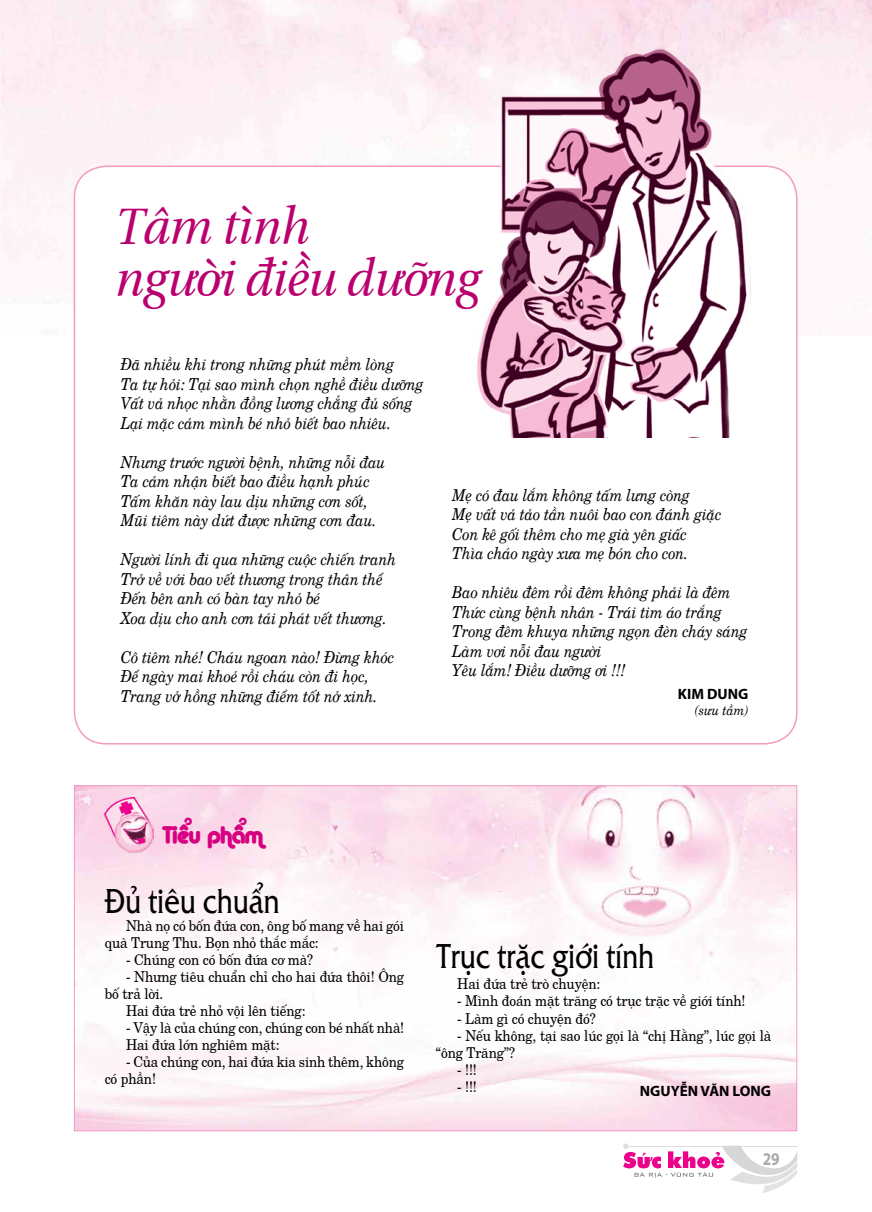
<style>
.page{position:relative;width:872px;height:1212px;background:#fff}
.page>*{position:absolute;margin:0;border:0;box-sizing:border-box;transform-origin:0 0}
.t1{font:italic 52.5px/52.5px "Utopia";letter-spacing:-.01em;color:#ba006f;scale:.9 1}
.t2{font:34.5px "UTM God's Word";letter-spacing:-.01em;color:#000;scale:.8 1}
.t3{font:23.25px "UTM Alba Matter";color:#d60080}
.t4{font:700 18px "Myriad Pro";color:#a7a9ac;scale:.85 1}
.t5{font:italic 16.5px/19.5px "New Century";letter-spacing:-.01em;color:#000;scale:.88 1}
.t6{font:15px/17.1px "New Century";letter-spacing:-.01em;color:#000;scale:.9 1}
.t7{font:15px/17.1px "New Century";letter-spacing:-.01em;color:#000;scale:.89 1}
.t8{font:700 15px "Myriad Pro";letter-spacing:.005em;color:#000}
.t9{font:italic 13.5px "New Century";color:#000;scale:.9 1}
</style>
<div class="page">
<svg style="left:74px;top:785px;width:723px;height:346px"></svg>
<img style="left:105px;top:797px;width:48px;height:55px">
<img style="left:437px;top:19px;width:360px;height:418px">
<svg style="left:623px;top:1143px;width:174px;height:50px"></svg>
<h1 class="t1" style="left:115px;top:191px;width:407px">Tâm tình<br>người điều dưỡng</h1>
<p class="t5" style="left:121px;top:353px;width:345px">Đã nhiề u khi trong những phú t mềm lòng<br>Ta tự hỏi: Tại sao mình chọn nghề điều dưỡng Vất vả nhọc nhằn đồng lương chẳng đủ sống Lại mặc cảm mình bé nhỏ biết bao nhiêu.</p>
<p class="t5" style="left:121px;top:451px;width:302px">Nhưng trước người bệ nh, những nỗi đau Ta cảm nhận biết bao điều hạnh phúc Tấm khăn này lau dịu những cơn sốt, Mũi tiêm này dứt được những cơn đau.</p>
<p class="t5" style="left:121px;top:548px;width:315px">Người lính đi qua những cuộc chiến tranh Trở về với bao vết thương trong thân thể Đến bên anh có bàn tay nhỏ bé<br>Xoa dịu cho anh cơn tái phát vết thương.</p>
<p class="t5" style="left:121px;top:646px;width:312px">Cô tiêm nhé! Chá u ngoan nào! Đừng khóc<br>Để ngày mai khoẻ rồi chá u còn đi học,<br>Trang vở hồng những điểm tốt nở xinh.</p>
<p class="t5" style="left:452px;top:484px;width:307px">Mẹ có đau lắm không tấm lưng còng<br>Mẹ vất vả tảo tần nuôi bao con đánh giặc Con kê gối thêm cho mẹ già yên giấc Thìa cháo ngày xưa mẹ bón cho con.</p>
<p class="t5" style="left:452px;top:581px;width:337px">Bao nhiêu đêm rồi đêm không phải là đêm Thức cùng bệnh nhân - Trái tim áo trắng Trong đêm khuya những ngọn đèn cháy sáng Làm vơi nỗi đau người<br>Yêu lắm! Điề u dưỡng ơi !!!</p>
<p class="t8" style="left:678px;top:684px;width:72px">KIM DUNG</p>
<p class="t9" style="left:695px;top:700px;width:61px">(sưu tầ m)</p>
<h3 class="t3" style="left:161px;top:821px;width:102px">Tiểu phẩm</h3>
<h2 class="t2" style="left:105px;top:875px;width:220px">Đủ tiêu chuẩn</h2>
<p class="t6" style="left:105px;top:915px;width:334px;text-indent:21px">Nhà nọ có bốn đứa con, ông bố mang về hai gói quà Trung Thu. Bọn nhỏ thắc mắc:</p>
<p class="t6" style="left:126px;top:949px;width:209px">- Chúng con có bốn đứa cơ mà?</p>
<p class="t6" style="left:126px;top:966px;width:310px">- Nhưng tiêu chuẩn chỉ cho hai đứa thôi! Ông</p>
<p class="t6" style="left:105px;top:983px;width:67px">bố trả lời.</p>
<p class="t6" style="left:126px;top:1001px;width:201px">Hai đứa trẻ nhỏ vội lên tiếng:</p>
<p class="t7" style="left:126px;top:1018px;width:314px">- Vậy là của chúng con, chúng con bé nhất nhà!<br>Hai đứa lớn nghiêm mặt:</p>
<p class="t6" style="left:105px;top:1052px;width:334px;text-indent:21px">- Của chúng con, hai đứa kia sinh thêm, không có phần!</p>
<h2 class="t2" style="left:436px;top:930px;width:274px">Trục trặc giới tính</h2>
<p class="t6" style="left:457px;top:974px;width:160px">Hai đứa trẻ trò chuyện:</p>
<p class="t6" style="left:457px;top:991px;width:322px">- Mình đoán mặt trăng có trục trặc về giới tính!</p>
<p class="t6" style="left:457px;top:1008px;width:155px">- Làm gì có chuyện đó?</p>
<p class="t6" style="left:436px;top:1025px;width:374px;text-indent:21px">- Nếu không, tại sao lúc gọi là “chị Hằng”, lúc gọi là “ông Trăng”?</p>
<p class="t6" style="left:457px;top:1059px;width:23px">- !!!</p>
<p class="t6" style="left:457px;top:1076px;width:23px">- !!!</p>
<p class="t8" style="left:640px;top:1081px;width:133px">NGUYỄN VĂN LONG</p>
<p class="t4" style="left:762px;top:1147px;width:21px">29</p>
</div>
